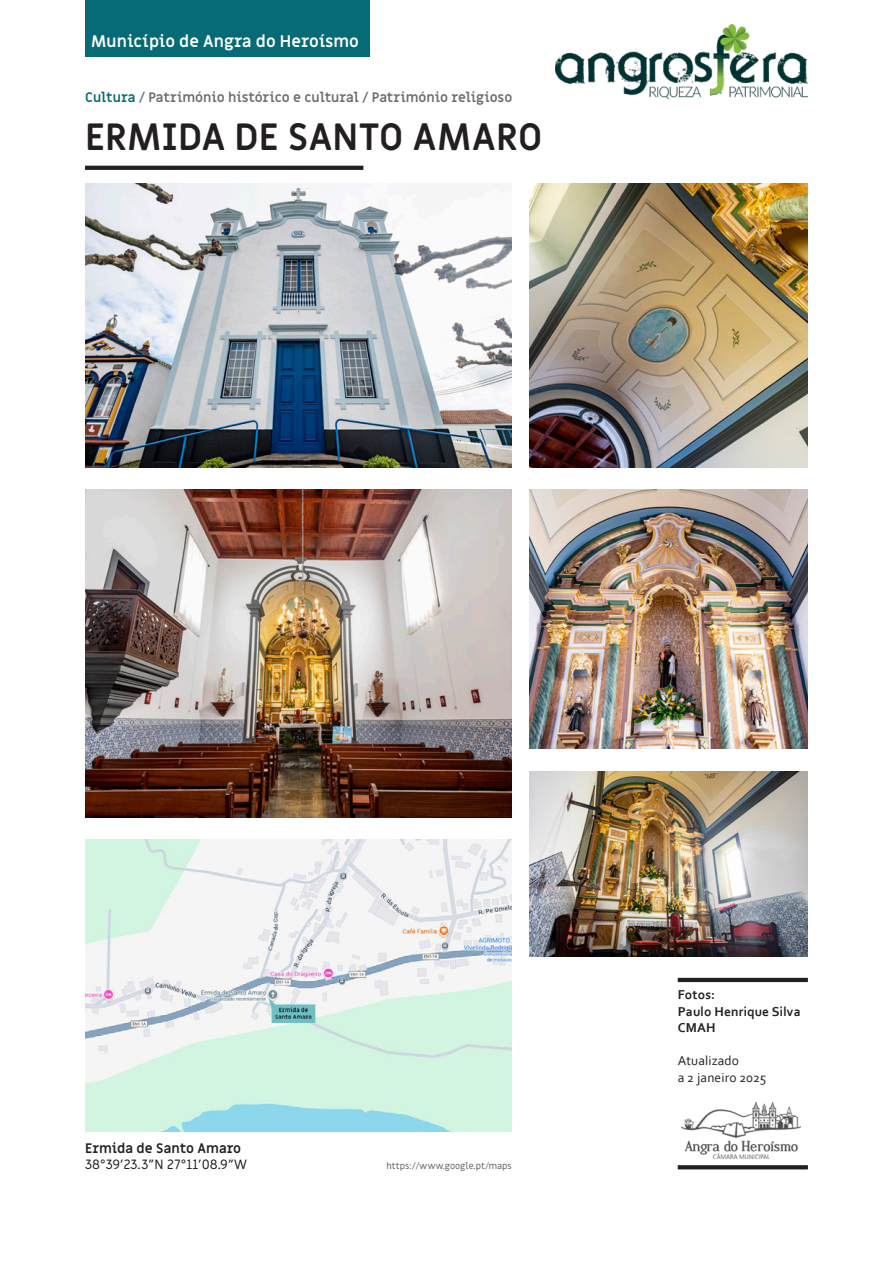
<style>
.page{position:relative;width:893px;height:1263px;background:#fff}
.page>*{position:absolute;margin:0;border:0;box-sizing:border-box;transform-origin:0 0}
.tit{font:700 37.05px "Miriam Libre";color:#231f20}
.t1{font:700 16.5px "Miriam Libre";color:#fff}
.legenda_bold{font:700 13.5px "Miriam Libre";letter-spacing:-.005em;color:#6c6d70}
.ficha-bold{font:700 13.5px/16.5px "Corbel";letter-spacing:.01em;color:#231f20}
.legenda{font:13.5px "Miriam Libre";color:#231f20}
.ficha{font:13.5px "Corbel";letter-spacing:.01em;color:#231f20}
.legenda_bold-2{font:700 13.5px "Miriam Libre";color:#231f20}
.legenda-2{font:9px "Miriam Libre";color:#57585a}
.s1{color:#076a77}
</style>
<div class="page">
<img style="left:556px;top:24px;width:252px;height:74px">
<div style="left:85px;top:0;width:284px;height:57px;background:#076a77"></div>
<img style="left:682px;top:1103px;width:119px;height:56px">
<svg style="left:678px;top:1165px;width:130px;height:4px"></svg>
<svg style="left:85px;top:166px;width:278px;height:4px"></svg>
<hr style="left:678px;top:978px;width:130px;height:4px;background:#231f20">
<img style="left:85px;top:183px;width:427px;height:284px">
<img style="left:530px;top:183px;width:278px;height:284px">
<img style="left:85px;top:839px;width:427px;height:292px">
<img style="left:530px;top:489px;width:278px;height:259px">
<img style="left:85px;top:489px;width:427px;height:328px">
<img style="left:530px;top:772px;width:278px;height:185px">
<p class="t1" style="left:91px;top:31px;width:269px">Município de Angra do Heroísmo</p>
<p class="legenda_bold" style="left:85px;top:89px;width:429px"><span class="s1">Cultura</span> / Património histórico e cultural / Património religioso</p>
<p class="tit" style="left:85px;top:114px;width:459px">ERMIDA DE SANTO AMARO</p>
<p class="legenda_bold-2" style="left:85px;top:1140px;width:158px">Ermida de Santo Amaro</p>
<p class="legenda" style="left:85px;top:1156px;width:164px">38°39’23.3”N 27°11’08.9”W</p>
<p class="legenda-2" style="left:387px;top:1161px;width:127px">https://www.google.pt/maps</p>
<p class="ficha-bold" style="left:678px;top:986px;width:124px">Fotos:<br>Paulo Henrique Silva<br>CMAH</p>
<p class="ficha" style="left:678px;top:1052px;width:63px">Atualizado</p>
<p class="ficha" style="left:678px;top:1069px;width:90px">a 2 janeiro 2025</p>
</div>
